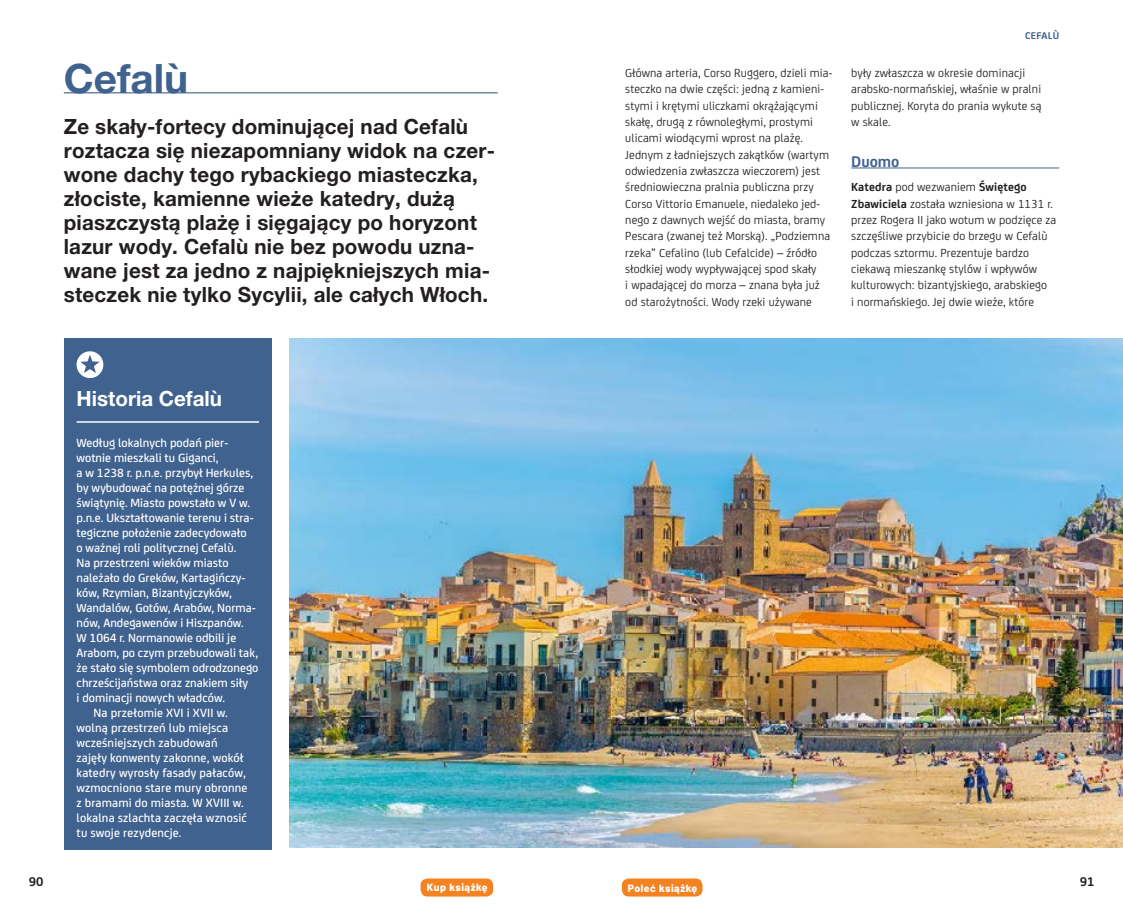
<style>
.page{position:relative;width:1123px;height:910px;background:#fff}
.page>*{position:absolute;margin:0;border:0;box-sizing:border-box;transform-origin:0 0}
.t1{font:700 40.5px "Helvetica Neue LT Pro";color:#3f628e}
.t2{font:700 21px/24px "Helvetica Neue LT Pro";letter-spacing:.01em;color:#231f20}
.t3{font:700 21px "Helvetica Neue LT Pro";color:#fff}
.t4{font:700 16.5px "FS Joey";letter-spacing:-.005em;color:#3f628e}
.t5{font:700 13.5px "FS Joey";color:#231f20}
.t6{font:500 12.75px "FS Joey";color:#fff}
.t7{font:12.45px/16.4px "FS Joey";letter-spacing:.01em;color:#231f20}
.t8{font:800 10.5px "Barlow";letter-spacing:.05em;color:#fff}
.t9{font:700 10.5px "FS Joey";letter-spacing:.025em;color:#3f628e}
.s1{font-weight:700}
</style>
<div class="page">
<hr style="left:64px;top:92px;width:433px;height:1px;background:#3f628e">
<hr style="left:851px;top:168px;width:208px;height:1px;background:#3f628e">
<img style="left:289px;top:339px;width:834px;height:508px">
<div style="left:64px;top:339px;width:208px;height:511px;background:#3f628e"></div>
<hr style="left:77px;top:421px;width:182px;height:2px;background:#fff">
<svg style="left:77px;top:351px;width:26px;height:27px"></svg>
<div style="left:621px;top:878px;width:82px;height:19px;background:#f58220;border-radius:7px"></div>
<div style="left:620px;top:877px;width:83px;height:21px;border:1px solid #fff;border-radius:7px"></div>
<div style="left:420px;top:878px;width:74px;height:19px;background:#f58220;border-radius:7px"></div>
<div style="left:419px;top:877px;width:75px;height:21px;border:1px solid #fff;border-radius:7px"></div>
<h1 class="t1" style="left:64px;top:53px;width:126px">Cefalù</h1>
<p class="t2" style="left:64px;top:114px;width:433px">Ze skały-fortecy dominującej nad Cefalù roztacza się niezapomniany widok na czer&shy;wone dachy tego rybackiego miasteczka, złociste, kamienne wieże katedry, dużą piaszczystą plażę i sięgający po horyzont lazur wody. Cefalù nie bez powodu uzna&shy;wane jest za jedno z najpiękniejszych mia&shy;steczek nie tylko Sycylii, ale całych Włoch.</p>
<h2 class="t3" style="left:77px;top:386px;width:147px">Historia Cefalù</h2>
<p class="t6" style="left:77px;top:433px;width:153px">Według lokalnych podań pier-</p>
<p class="t6" style="left:77px;top:448px;width:144px">wotnie mieszkali tu Giganci,</p>
<p class="t6" style="left:77px;top:463px;width:178px">a w 1238 r. p.n.e. przybył Herkules,</p>
<p class="t6" style="left:77px;top:478px;width:169px">by wybudować na potężnej górze</p>
<p class="t6" style="left:77px;top:493px;width:175px">świątynię. Miasto powstało w V w.</p>
<p class="t6" style="left:77px;top:508px;width:179px">p.n.e. Ukształtowanie terenu i stra-</p>
<p class="t6" style="left:77px;top:523px;width:172px">tegiczne położenie zadecydowało</p>
<p class="t6" style="left:77px;top:538px;width:161px">o ważnej roli politycznej Cefalù.</p>
<p class="t6" style="left:77px;top:553px;width:154px">Na przestrzeni wieków miasto</p>
<p class="t6" style="left:77px;top:568px;width:170px">należało do Greków, Kartagińczy-</p>
<p class="t6" style="left:77px;top:583px;width:157px">ków, Rzymian, Bizantyjczyków,</p>
<p class="t6" style="left:77px;top:598px;width:181px">Wandalów, Gotów, Arabów, Norma-</p>
<p class="t6" style="left:77px;top:613px;width:169px">nów, Andegawenów i Hiszpanów.</p>
<p class="t6" style="left:77px;top:628px;width:161px">W 1064 r. Normanowie odbili je</p>
<p class="t6" style="left:77px;top:643px;width:183px">Arabom, po czym przebudowali tak,</p>
<p class="t6" style="left:77px;top:658px;width:183px">że stało się symbolem odrodzonego</p>
<p class="t6" style="left:77px;top:673px;width:173px">chrześcijaństwa oraz znakiem siły</p>
<p class="t6" style="left:77px;top:688px;width:150px">i dominacji nowych władców.</p>
<p class="t6" style="left:94px;top:703px;width:136px">Na przełomie XVI i XVII w.</p>
<p class="t6" style="left:77px;top:718px;width:153px">wolną przestrzeń lub miejsca</p>
<p class="t6" style="left:77px;top:733px;width:143px">wcześniejszych zabudowań</p>
<p class="t6" style="left:77px;top:748px;width:169px">zajęły konwenty zakonne, wokół</p>
<p class="t6" style="left:77px;top:763px;width:171px">katedry wyrosły fasady pałaców,</p>
<p class="t6" style="left:77px;top:778px;width:172px">wzmocniono stare mury obronne</p>
<p class="t6" style="left:77px;top:793px;width:169px">z bramami do miasta. W XVIII w.</p>
<p class="t6" style="left:77px;top:808px;width:172px">lokalna szlachta zaczęła wznosić</p>
<p class="t6" style="left:77px;top:823px;width:106px">tu swoje rezydencje.</p>
<p class="t9" style="left:1025px;top:28px;width:36px">CEfalù</p>
<p class="t7" style="left:625px;top:64px;width:209px">Główna arteria, Corso Ruggero, dzieli mia&shy;steczko na dwie części: jedną z kamieni&shy;stymi i krętymi uliczkami okrążającymi skałę, drugą z równoległymi, prostymi ulicami wiodącymi wprost na plażę.<br>Jednym z ładniejszych zakątków (wartym odwiedzenia zwłaszcza wieczorem) jest średniowieczna pralnia publiczna przy Corso Vittorio Emanuele, niedaleko jed&shy;nego z dawnych wejść do miasta, bramy Pescara (zwanej też Morską). „Podziemna rzeka” Cefalino (lub Cefalcide) – źródło słodkiej wody wypływającej spod skały<br>i wpadającej do morza – znana była już od starożytności. Wody rzeki używane</p>
<p class="t7" style="left:851px;top:64px;width:192px">były zwłaszcza w okresie dominacji arabsko-normańskiej, właśnie w pralni publicznej. Koryta do prania wykute są w skale.</p>
<h3 class="t4" style="left:851px;top:149px;width:50px">Duomo</h3>
<p class="t7" style="left:851px;top:178px;width:207px"><span class="s1">Katedra</span> pod wezwaniem <span class="s1">Świętego Zbawiciela</span> została wzniesiona w 1131 r. przez Rogera II jako wotum w podzięce za szczęśliwe przybicie do brzegu w Cefalù podczas sztormu. Prezentuje bardzo ciekawą mieszankę stylów i wpływów kulturowych: bizantyjskiego, arabskiego<br>i normańskiego. Jej dwie wieże, które</p>
<p class="t5" style="left:29px;top:871px;width:16px">90</p>
<p class="t5" style="left:1079px;top:871px;width:16px">91</p>
<p class="t8" style="left:427px;top:879px;width:62px">Kup książkę</p>
<p class="t8" style="left:628px;top:880px;width:71px">Poleć książkę</p>
</div>
